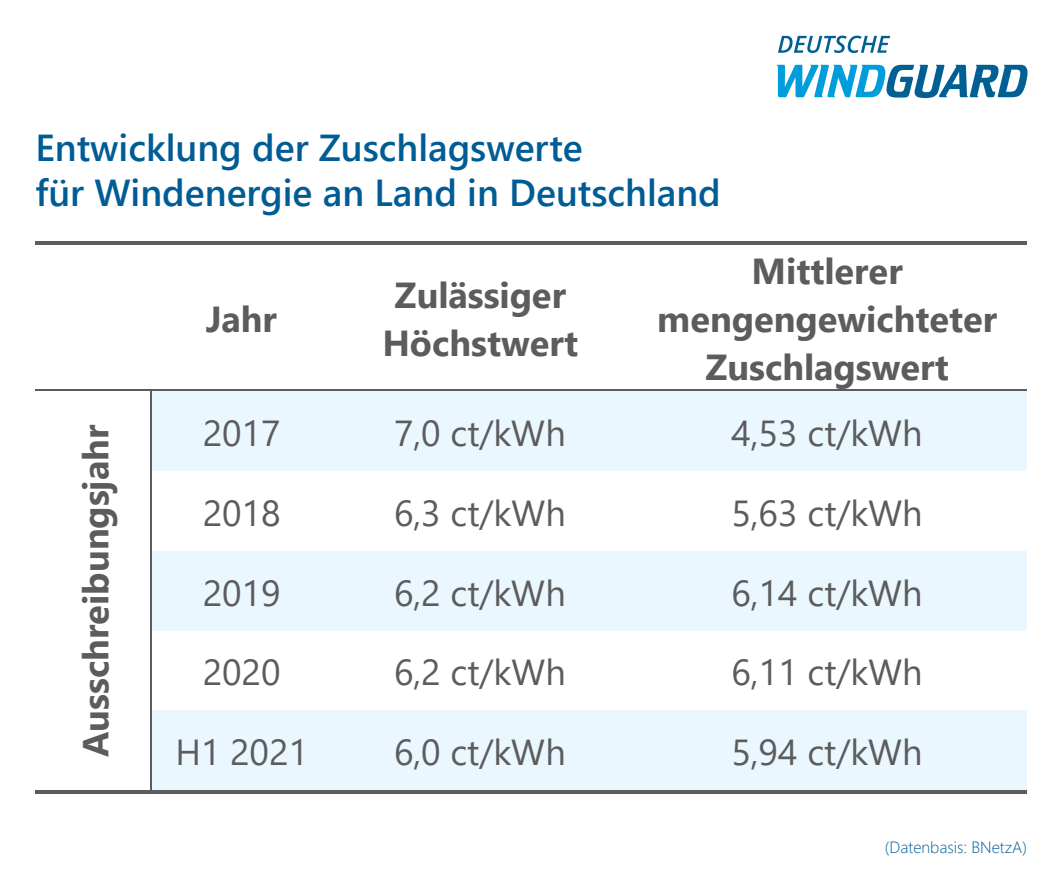
<style>
.page{position:relative;width:1063px;height:886px;background:#fff}
.page>*{position:absolute;margin:0;border:0;box-sizing:border-box;transform-origin:0 0}
.t1{font:600 37.5px/45px "Segoe UI";color:#005c95}
.t2{font:36.12px "Segoe UI";color:#5c5c5c}
.t3{font:700 36.12px/48px "Segoe UI";color:#5c5c5c;text-align:center}
.t4{font:300 16.25px "Segoe UI";color:#005c95}
</style>
<div class="page">
<svg style="left:777px;top:65px;width:251px;height:33px"></svg>
<svg style="left:778px;top:36px;width:112px;height:17px"></svg>
<hr style="left:35px;top:241px;width:116px;height:4px;background:#5c5c5c">
<svg style="left:151px;top:241px;width:4px;height:4px"></svg>
<hr style="left:155px;top:241px;width:177px;height:4px;background:#5c5c5c">
<svg style="left:332px;top:241px;width:4px;height:4px"></svg>
<hr style="left:336px;top:241px;width:292px;height:4px;background:#5c5c5c">
<svg style="left:628px;top:241px;width:4px;height:4px"></svg>
<hr style="left:632px;top:241px;width:395px;height:4px;background:#5c5c5c">
<div style="left:152px;top:391px;width:180px;height:80px;background:#ebf7fe"></div>
<div style="left:332px;top:391px;width:296px;height:80px;background:#ebf7fe"></div>
<div style="left:628px;top:391px;width:399px;height:80px;background:#ebf7fe"></div>
<hr style="left:35px;top:389px;width:115px;height:2px;background:#5c5c5c">
<hr style="left:154px;top:389px;width:178px;height:2px;background:#5c5c5c">
<hr style="left:334px;top:389px;width:294px;height:2px;background:#5c5c5c">
<hr style="left:630px;top:389px;width:397px;height:2px;background:#5c5c5c">
<hr style="left:150px;top:391px;width:2px;height:80px;background:#5c5c5c">
<hr style="left:150px;top:471px;width:2px;height:80px;background:#5c5c5c">
<div style="left:152px;top:551px;width:180px;height:79px;background:#ebf7fe"></div>
<div style="left:332px;top:551px;width:296px;height:79px;background:#ebf7fe"></div>
<div style="left:628px;top:551px;width:399px;height:79px;background:#ebf7fe"></div>
<hr style="left:150px;top:551px;width:2px;height:79px;background:#5c5c5c">
<hr style="left:150px;top:630px;width:2px;height:80px;background:#5c5c5c">
<div style="left:152px;top:710px;width:180px;height:80px;background:#ebf7fe"></div>
<div style="left:332px;top:710px;width:296px;height:80px;background:#ebf7fe"></div>
<div style="left:628px;top:710px;width:399px;height:80px;background:#ebf7fe"></div>
<hr style="left:35px;top:790px;width:115px;height:4px;background:#5c5c5c">
<hr style="left:150px;top:710px;width:2px;height:80px;background:#5c5c5c">
<svg style="left:150px;top:790px;width:4px;height:4px"></svg>
<hr style="left:154px;top:790px;width:178px;height:4px;background:#5c5c5c">
<svg style="left:332px;top:790px;width:4px;height:4px"></svg>
<hr style="left:336px;top:790px;width:292px;height:4px;background:#5c5c5c">
<svg style="left:628px;top:790px;width:4px;height:4px"></svg>
<hr style="left:632px;top:790px;width:395px;height:4px;background:#5c5c5c">
<p class="t1" style="left:35px;top:122px;width:687px">Entwicklung der Zuschlagswerte<br>für Windenergie an Land in Deutschland</p>
<p class="t3" style="left:206px;top:292px;width:73px">Jahr</p>
<p class="t3" style="left:382px;top:268px;width:197px">Zulässiger<br>Höchstwert</p>
<p class="t3" style="left:657px;top:245px;width:342px">Mittlerer mengengewichteter<br>Zuschlagswert</p>
<p class="t3" style="left:69px;top:757px;width:334px;rotate:-90deg">Ausschreibungsjahr</p>
<p class="t2" style="left:203px;top:399px;width:79px">2017</p>
<p class="t2" style="left:394px;top:399px;width:173px">7,0 ct/kWh</p>
<p class="t2" style="left:731px;top:399px;width:193px">4,53 ct/kWh</p>
<p class="t2" style="left:203px;top:479px;width:79px">2018</p>
<p class="t2" style="left:394px;top:479px;width:173px">6,3 ct/kWh</p>
<p class="t2" style="left:731px;top:479px;width:193px">5,63 ct/kWh</p>
<p class="t2" style="left:203px;top:559px;width:79px">2019</p>
<p class="t2" style="left:394px;top:559px;width:173px">6,2 ct/kWh</p>
<p class="t2" style="left:731px;top:559px;width:193px">6,14 ct/kWh</p>
<p class="t2" style="left:203px;top:638px;width:79px">2020</p>
<p class="t2" style="left:394px;top:638px;width:173px">6,2 ct/kWh</p>
<p class="t2" style="left:731px;top:638px;width:193px">6,11 ct/kWh</p>
<p class="t2" style="left:175px;top:718px;width:134px">H1 2021</p>
<p class="t2" style="left:394px;top:718px;width:173px">6,0 ct/kWh</p>
<p class="t2" style="left:731px;top:718px;width:193px">5,94 ct/kWh</p>
<p class="t4" style="left:885px;top:832px;width:144px">(Datenbasis: BNetzA)</p>
</div>
